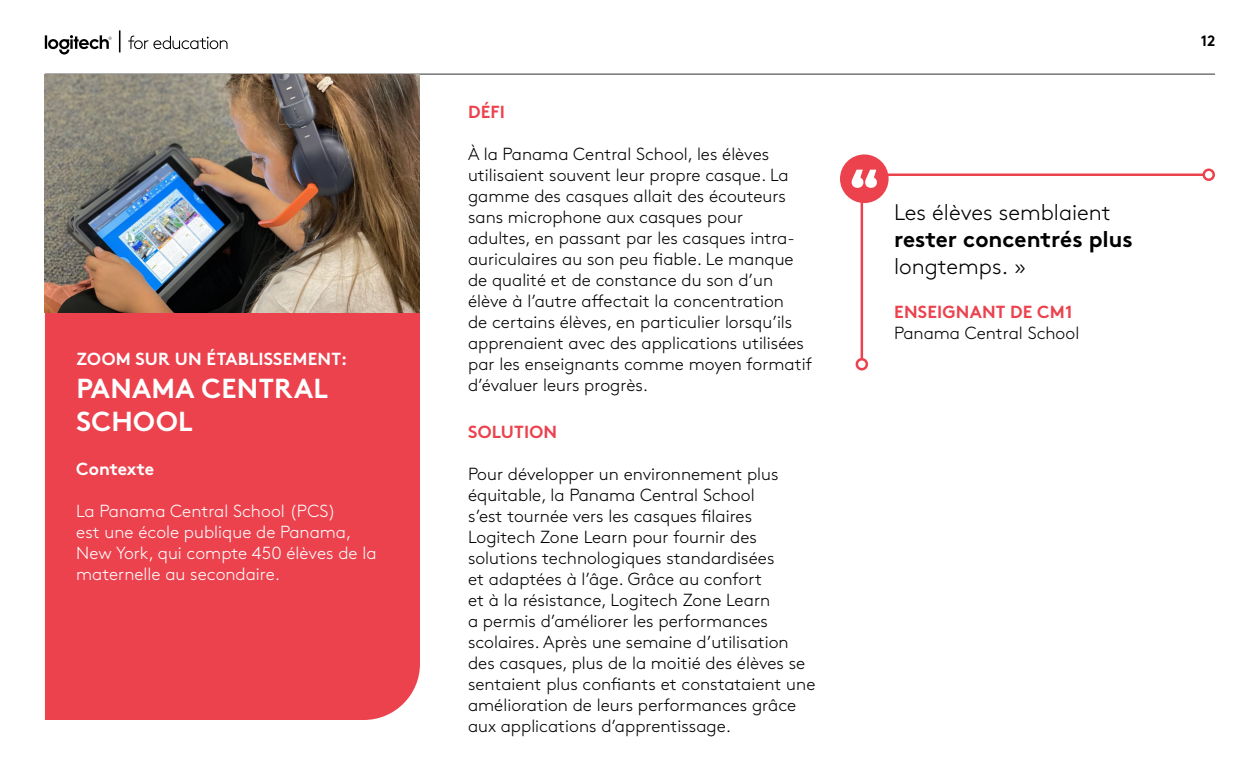
<style>
.page{position:relative;width:1260px;height:765px;background:#fff}
.page>*{position:absolute;margin:0;border:0;box-sizing:border-box;transform-origin:0 0}
.Purple_Number{font:700 27.5px/33px "Brown Pro";letter-spacing:.01em;color:#fff}
.t1{font:300 22.5px/27px "Brown Pro";color:#000}
.t2{font:300 17.5px/21px "Brown Pro";color:#000}
.t3{font:300 17.5px/21px "Brown Pro";color:#fff}
.Purple_Number-2{font:700 17.5px "Brown Pro";letter-spacing:.01em;color:#fff}
.t4{font:700 17.5px "Brown Pro";letter-spacing:.01em;color:#eb424e}
.Purple_Number-3{font:700 17.5px "Brown Pro";letter-spacing:-.015em;color:#fff}
.t5{font:700 15px "Brown Pro";color:#000}
.s1{font-weight:700}
.s2{font-weight:700;color:#eb424e}
</style>
<div class="page">
<svg style="left:45px;top:35px;width:67px;height:20px"></svg>
<svg style="left:128px;top:36px;width:100px;height:13px"></svg>
<hr style="left:119px;top:30px;width:2px;height:22px;background:#000">
<hr style="left:45px;top:74px;width:1170px;height:1px;background:#2f3132">
<div style="left:45px;top:313px;width:375px;height:407px;background:#eb424e"></div>
<svg style="left:859px;top:172px;width:347px;height:190px"></svg>
<div style="left:1202px;top:168px;width:13px;height:13px;border:2px solid #eb424e;border-radius:50%"></div>
<div style="left:856px;top:358px;width:12px;height:12px;border:2px solid #eb424e;border-radius:50%"></div>
<img style="left:45px;top:74px;width:375px;height:239px">
<div style="left:840px;top:154px;width:49px;height:49px;background:#eb424e;border-radius:50%"></div>
<svg style="left:852px;top:170px;width:25px;height:18px"></svg>
<p class="Purple_Number-2" style="left:76px;top:344px;width:273px">ZOOM SUR UN ÉTABLISSEMENT:</p>
<p class="Purple_Number" style="left:76px;top:369px;width:253px">PANAMA CENTRAL<br>SCHOOL</p>
<p class="Purple_Number-3" style="left:76px;top:455px;width:80px">Contexte</p>
<p class="t3" style="left:76px;top:499px;width:302px">La Panama Central School (PCS)<br>est une école publique de Panama,<br>New York, qui compte 450 élèves de la maternelle au secondaire.</p>
<p class="t4" style="left:468px;top:98px;width:38px">DÉFI</p>
<p class="t2" style="left:468px;top:142px;width:346px">À la Panama Central School, les élèves utilisaient souvent leur propre casque. La gamme des casques allait des écouteurs sans microphone aux casques pour<br>adultes, en passant par les casques intra&shy;auriculaires au son peu fiable. Le manque de qualité et de constance du son d’un élève à l’autre affectait la concentration<br>de certains élèves, en particulier lorsqu’ils apprenaient avec des applications utilisées par les enseignants comme moyen formatif d’évaluer leurs progrès.</p>
<p class="t4" style="left:468px;top:418px;width:90px">SOLUTION</p>
<p class="t2" style="left:468px;top:462px;width:349px">Pour développer un environnement plus équitable, la Panama Central School<br>s’est tournée vers les casques filaires Logitech Zone Learn pour fournir des solutions technologiques standardisées<br>et adaptées à l’âge. Grâce au confort<br>et à la résistance, Logitech Zone Learn<br>a permis d’améliorer les performances scolaires. Après une semaine d’utilisation des casques, plus de la moitié des élèves se sentaient plus confiants et constataient une amélioration de leurs performances grâce aux applications d’apprentissage.</p>
<p class="t1" style="left:894px;top:197px;width:240px">Les élèves semblaient <span class="s1">rester concentrés plus </span>longtemps. »</p>
<p class="t2" style="left:894px;top:300px;width:187px"><span class="s2">ENSEIGNANT DE CM1<br></span>Panama Central School</p>
<p class="t5" style="left:1201px;top:29px;width:16px">12</p>
</div>
